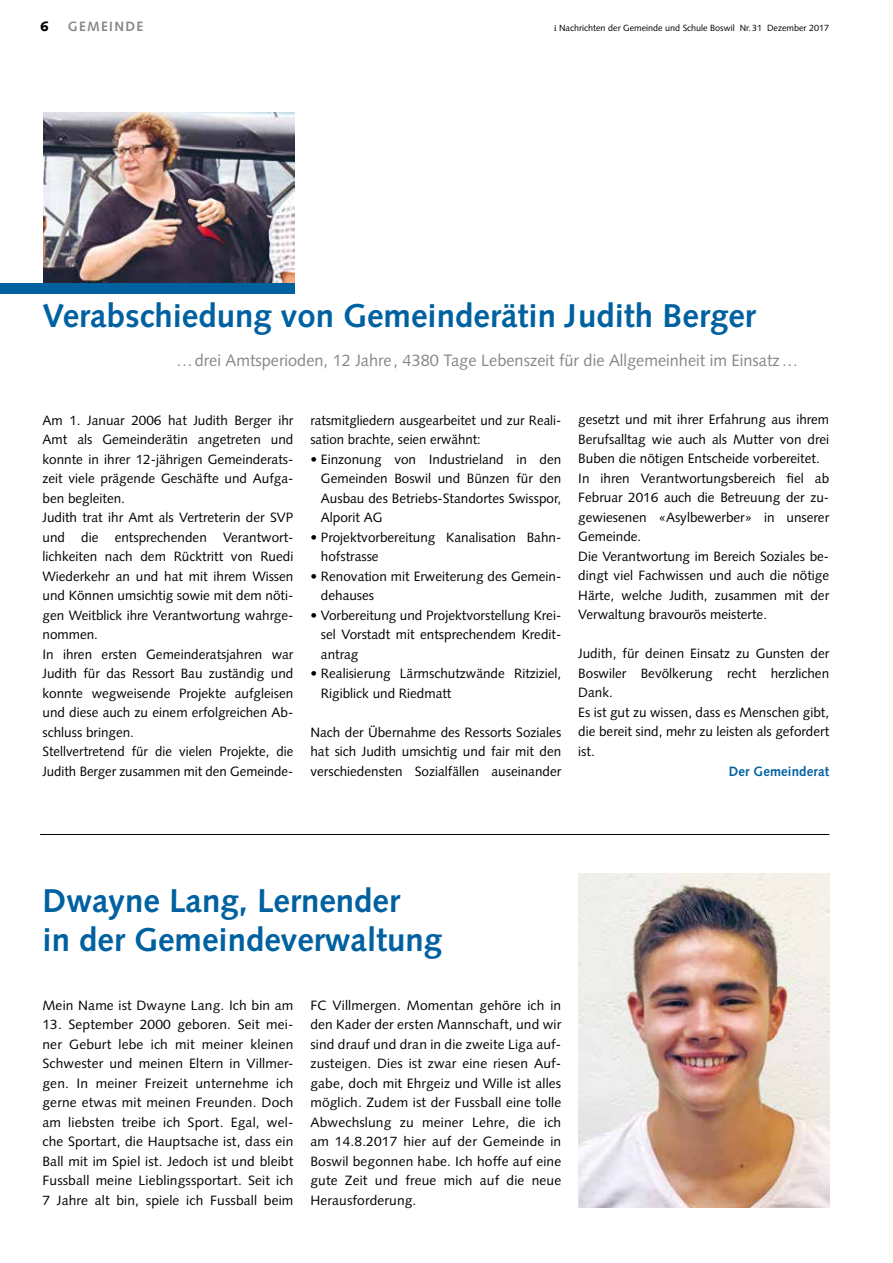
<style>
.page{position:relative;width:893px;height:1263px;background:#fff}
.page>*{position:absolute;margin:0;border:0;box-sizing:border-box;transform-origin:0 0}
.t1{font:700 33px/39px "Syntax LT Std";color:#0061a1}
.t2{font:16.5px "Syntax LT Std";color:#878787}
.t3{font:13.5px/19.5px "Syntax LT Std";color:#000}
.t4{font:700 13.5px "Syntax LT Std";letter-spacing:.01em;color:#0061a1}
.t5{font:700 13.5px "Syntax LT Std";letter-spacing:.1em;color:#878787}
.t6{font:900 13.5px "Syntax LT Std";color:#000}
.t7{font:9px "Syntax LT Std";color:#000}
.s1{font-family:"Utopia Std"}
</style>
<div class="page">
<img style="left:44px;top:112px;width:250px;height:171px">
<div style="left:0;top:283px;width:294px;height:10px;background:#0061a1"></div>
<hr style="left:40px;top:834px;width:789px;height:1px;background:#000">
<img style="left:578px;top:873px;width:251px;height:335px">
<p class="t6" style="left:40px;top:18px;width:10px">6</p>
<p class="t5" style="left:68px;top:19px;width:77px">GEMEINDE</p>
<p class="t7" style="left:554px;top:23px;width:276px"><span class="s1">i</span> Nachrichten der Gemeinde und Schule Boswil Nr.31 Dezember 2017</p>
<h1 class="t1" style="left:43px;top:296px;width:715px">Verabschiedung von Gemeinderätin Judith Berger</h1>
<p class="t2" style="left:176px;top:351px;width:623px">…drei Amtsperioden, 12 Jahre , 4380 Tage Lebenszeit für die Allgemeinheit im Einsatz…</p>
<p class="t3" style="left:43px;top:410px;width:252px">Am 1. Januar 2006 hat Judith Berger ihr Amt als Gemeinderätin angetreten und konnte in ihrer 12-jährigen Gemeinderats&shy;zeit viele prägende Geschäfte und Aufga&shy;ben begleiten.<br>Judith trat ihr Amt als Vertreterin der SVP und die entsprechenden Verantwort&shy;lichkeiten nach dem Rücktritt von Ruedi Wiederkehr an und hat mit ihrem Wissen und Können umsichtig sowie mit dem nöti&shy;gen Weitblick ihre Verantwortung wahrge&shy;nommen.<br>In ihren ersten Gemeinderatsjahren war Judith für das Ressort Bau zuständig und konnte wegweisende Projekte aufgleisen und diese auch zu einem erfolgreichen Ab&shy;schluss bringen.<br>Stellvertretend für die vielen Projekte, die Judith Berger zusammen mit den Gemeinde-</p>
<p class="t3" style="left:310px;top:410px;width:252px">ratsmitgliedern ausgearbeitet und zur Reali&shy;sation brachte, seien erwähnt:</p>
<p class="t3" style="left:321px;top:449px;width:242px;text-align:justify;text-indent:-11px">• Einzonung von Industrieland in den Gemeinden Boswil und Bünzen für den Ausbau des Betriebs-Standortes Swisspor, Alporit AG</p>
<p class="t3" style="left:321px;top:527px;width:242px;text-indent:-11px">• Projektvorbereitung Kanalisation Bahn&shy;hofstrasse</p>
<p class="t3" style="left:321px;top:566px;width:242px;text-indent:-11px">• Renovation mit Erweiterung des Gemein&shy;dehauses</p>
<p class="t3" style="left:321px;top:605px;width:242px;text-align:justify;text-indent:-11px">• Vorbereitung und Projektvorstellung Krei&shy;sel Vorstadt mit entsprechendem Kredit&shy;antrag</p>
<p class="t3" style="left:321px;top:664px;width:242px;text-indent:-11px">• Realisierung Lärmschutzwände Ritziziel,<br>Rigiblick und Riedmatt</p>
<p class="t3" style="left:310px;top:722px;width:252px;text-align:justify">Nach der Übernahme des Ressorts Soziales hat sich Judith umsichtig und fair mit den verschiedensten Sozialfällen auseinander</p>
<p class="t3" style="left:578px;top:410px;width:252px">gesetzt und mit ihrer Erfahrung aus ihrem Berufsalltag wie auch als Mutter von drei Buben die nötigen Entscheide vorbereitet.<br>In ihren Verantwortungsbereich fiel ab Februar 2016 auch die Betreuung der zu&shy;gewiesenen «Asylbewerber» in unserer Gemeinde.<br>Die Verantwortung im Bereich Soziales be&shy;dingt viel Fachwissen und auch die nötige Härte, welche Judith, zusammen mit der Verwaltung bravourös meisterte.</p>
<p class="t3" style="left:578px;top:644px;width:252px">Judith, für deinen Einsatz zu Gunsten der<br>Boswiler Bevölkerung recht herzlichen<br>Dank.<br>Es ist gut zu wissen, dass es Menschen gibt, die bereit sind, mehr zu leisten als gefordert ist.</p>
<p class="t4" style="left:729px;top:763px;width:102px">Der Gemeinderat</p>
<h1 class="t1" style="left:43px;top:881px;width:401px">Dwayne Lang, Lernender<br>in der Gemeindeverwaltung</h1>
<p class="t3" style="left:43px;top:995px;width:252px">Mein Name ist Dwayne Lang. Ich bin am</p>
<p class="t3" style="left:43px;top:1015px;width:252px;text-align:justify">13. September 2000 geboren. Seit mei&shy;ner Geburt lebe ich mit meiner kleinen Schwester und meinen Eltern in Villmer&shy;gen. In meiner Freizeit unternehme ich gerne etwas mit meinen Freunden. Doch am liebsten treibe ich Sport. Egal, wel&shy;che Sportart, die Hauptsache ist, dass ein Ball mit im Spiel ist. Jedoch ist und bleibt Fussball meine Lieblingssportart. Seit ich 7 Jahre alt bin, spiele ich Fussball beim</p>
<p class="t3" style="left:310px;top:995px;width:252px;text-align:justify">FC Villmergen. Momentan gehöre ich in den Kader der ersten Mannschaft, und wir sind drauf und dran in die zweite Liga auf&shy;zusteigen. Dies ist zwar eine riesen Auf&shy;gabe, doch mit Ehrgeiz und Wille ist alles möglich. Zudem ist der Fussball eine tolle Abwechslung zu meiner Lehre, die ich am 14.8.2017 hier auf der Gemeinde in Boswil begonnen habe. Ich hoffe auf eine gute Zeit und freue mich auf die neue Herausforderung.</p>
</div>
